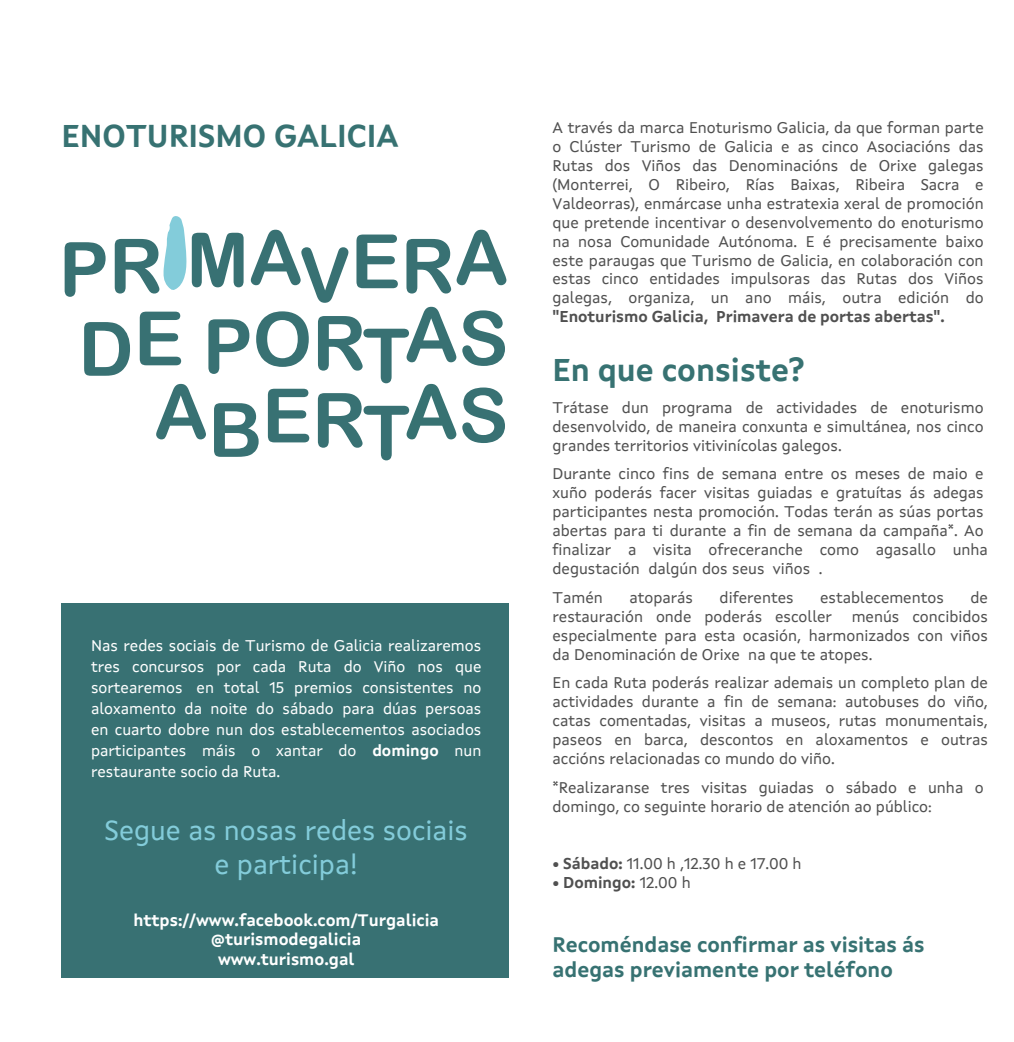
<style>
.page{position:relative;width:1014px;height:1042px;background:#fff}
.page>*{position:absolute;margin:0;border:0;box-sizing:border-box;transform-origin:0 0}
.t1{font:74.9px/77px "Wolf Sans Play";color:#387173;text-align:right}
.t2{font:700 31.5px "Xunta Sans";color:#377272}
.t3{font:28px/33.6px "Xunta Sans";color:#83ccda;text-align:center}
.t4{font:700 21px/25.2px "Xunta Sans";color:#377272}
.t5{font:700 16.62px/19.9px "Xunta Sans";color:#fff;text-align:center}
.t6{font:15.75px/18.9px "Xunta Sans";color:#505050;text-align:justify}
.t7{font:15.75px/21px "Xunta Sans";color:#fff;text-align:justify}
.t8{font:700 15.75px "Xunta Sans";color:#505050}
.s1{color:#377272}
.s2{font-style:inherit}
.s3{font-weight:700}
.s4{font-weight:400}
</style>
<div class="page">
<div style="left:61px;top:603px;width:448px;height:374px;background:#387173"></div>
<svg style="left:163px;top:216px;width:23px;height:74px"></svg>
<h2 class="t2" style="left:61px;top:117px;width:339px">ENOTURISMO GALICIA</h2>
<h1 class="t1" style="left:59px;top:227px;width:451px">PRIMAVERA<br>DE PORTAS<br>ABERT<span class="s1">A</span>S</h1>
<p class="t7" style="left:91px;top:635px;width:392px">Nas redes sociais de Turismo de Galicia realizaremos tres concursos por cada Ruta do Viño nos que sortearemos en total 15 premios consistentes <span class="s2">no aloxamento da noite do sábado</span> para dúas persoas en cuarto dobre nun dos establecementos asociados participantes máis o xantar do <span class="s3">domingo</span> nun restaurante socio da Ruta.</p>
<h3 class="t3" style="left:105px;top:813px;width:365px">Segue as nosas redes sociais e participa!</h3>
<p class="t5" style="left:133px;top:909px;width:307px">https://www.facebook.com/Turgalicia @turismodegalicia<br>www.turismo.gal</p>
<p class="t6" style="left:552px;top:118px;width:432px">A través da marca Enoturismo Galicia, da que forman parte o Clúster Turismo de Galicia e as cinco Asociacións das Rutas dos Viños das Denominacións de Orixe galegas (Monterrei, O Ribeiro, Rías Baixas, Ribeira Sacra e Valdeorras), enmárcase unha estratexia xeral de promoción que pretende incentivar o desenvolvemento do enoturismo na nosa Comunidade Autónoma. E é precisamente baixo este paraugas que Turismo de Galicia, en colaboración con estas cinco entidades impulsoras das Rutas dos Viños galegas, organiza, un ano máis, outra edición do</p>
<p class="t8" style="left:552px;top:307px;width:394px">"Enoturismo Galicia, Primavera de portas abertas".</p>
<h2 class="t2" style="left:552px;top:351px;width:253px">En que consiste?</h2>
<p class="t6" style="left:552px;top:398px;width:432px">Trátase dun programa de actividades de enoturismo desenvolvido, de maneira conxunta e simultánea, nos cinco grandes territorios vitivinícolas galegos.</p>
<p class="t6" style="left:552px;top:464px;width:437px;text-align:left">Durante cinco fins de semana entre os meses de maio e xuño poderás facer visitas guiadas e gratuítas ás adegas participantes nesta promoción. Todas terán as súas portas abertas para ti durante a fin de semana da campaña*. Ao finalizar a visita ofreceranche como agasallo unha degustación <span class="s2">dalgún</span> dos <span class="s2">s</span>e<span class="s2">u</span>s viños .</p>
<p class="t6" style="left:552px;top:588px;width:52px">Tamén</p>
<p class="t6" style="left:629px;top:588px;width:65px">atoparás</p>
<p class="t6" style="left:719px;top:588px;width:75px">diferentes</p>
<p class="t6" style="left:820px;top:588px;width:125px">establecementos</p>
<p class="t6" style="left:970px;top:588px;width:19px">de</p>
<p class="t6" style="left:552px;top:606px;width:281px">restauración onde poderás escoller</p>
<p class="t6" style="left:552px;top:606px;width:437px;text-indent:299px">menús concibidos especialmente para esta ocasión, harmonizados con viños da Denominación de Orixe na que te atopes.</p>
<p class="t6" style="left:552px;top:673px;width:437px">En cada Ruta poderás realizar ademais un completo plan de actividades durante a fin de semana: autobuses do viño, catas comentadas, visitas a museos, rutas monumentais, paseos en barca, descontos en aloxamentos e outras accións relacionadas co mundo do viño.</p>
<p class="t6" style="left:552px;top:778px;width:432px">*Realizaranse tres visitas guiadas o sábado e unha o domingo, co seguinte horario de atención ao público:</p>
<p class="t6" style="left:552px;top:854px;width:250px"><span class="s3">• Sábado:</span> 11.00 h ,12.30 h e 17.00 h</p>
<p class="t8" style="left:552px;top:873px;width:140px">• Domingo: <span class="s4">12.00 h</span></p>
<h3 class="t4" style="left:552px;top:932px;width:373px">Recoméndase confirmar as visitas ás adegas previamente por teléfono</h3>
</div>
